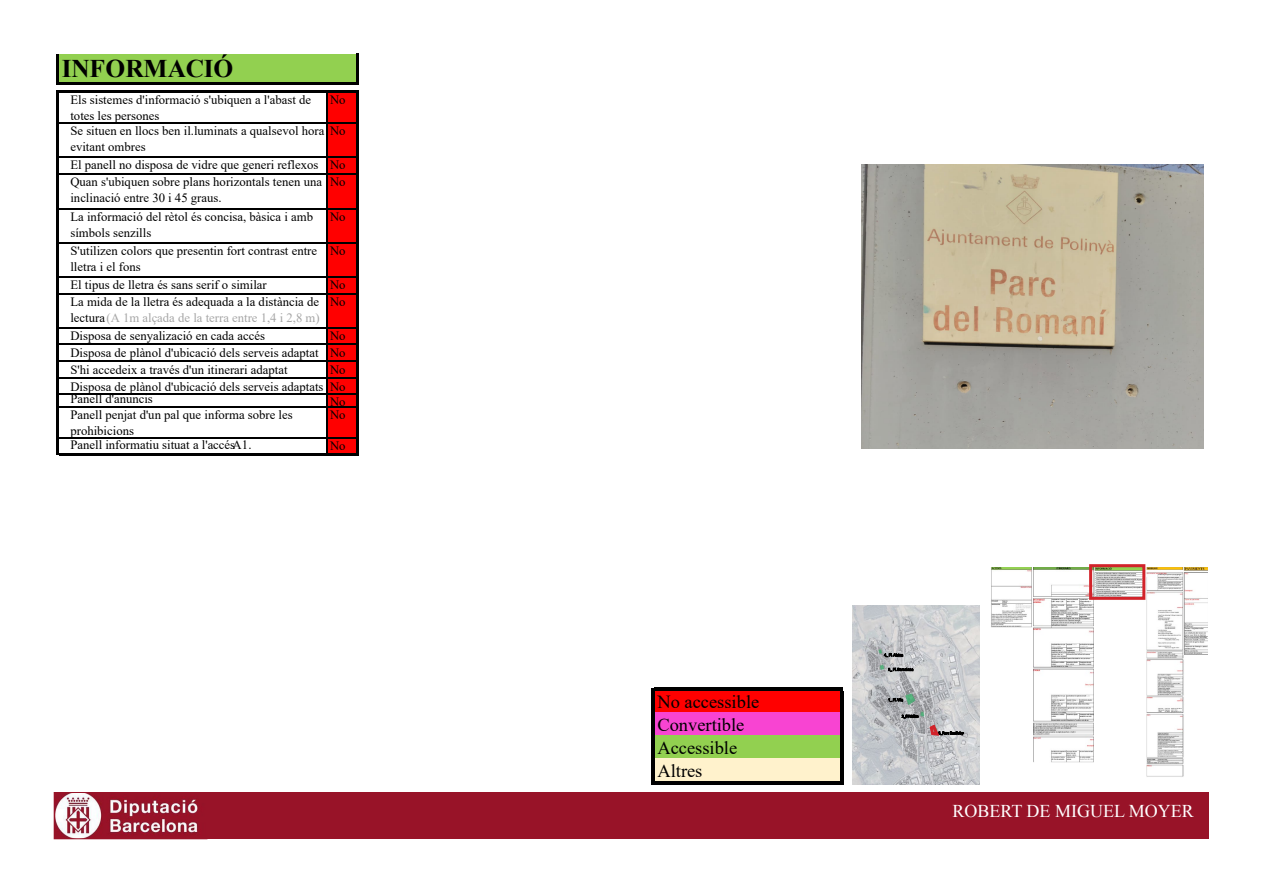
<style>
.page{position:relative;width:1263px;height:893px;background:#fff}
.page>*{position:absolute;margin:0;border:0;box-sizing:border-box;transform-origin:0 0}
.t1{font:700 76.35px "Times New Roman";letter-spacing:-.015em;color:#000}
.t2{font:38.1px "Times New Roman";color:#000}
.t3{font:700 25.5px "Times New Roman";letter-spacing:-.015em;color:#000}
.t4{font:18.45px/23.1px "Times New Roman";color:#000}
.t5{font:18px "Times New Roman";color:#fff}
.t6{font:12.75px/15.9px "Times New Roman";color:#000}
.s1{color:#a6a6a6}
</style>
<div class="page">
<div style="left:54px;top:792px;width:1155px;height:47px;background:#981328"></div>
<img style="left:56px;top:794px;width:142px;height:43px">
<img style="left:991px;top:567px;width:41px;height:60px">
<img style="left:1033px;top:567px;width:61px;height:196px">
<img style="left:1095px;top:568px;width:46px;height:28px">
<img style="left:1146px;top:567px;width:38px;height:210px">
<img style="left:1184px;top:567px;width:23px;height:87px">
<div style="left:654px;top:691px;width:189px;height:23px;background:#f00"></div>
<div style="left:654px;top:712px;width:189px;height:25px;background:#f844d2"></div>
<div style="left:654px;top:735px;width:189px;height:25px;background:#92d050"></div>
<div style="left:654px;top:758px;width:189px;height:26px;background:#fff2cc"></div>
<hr style="left:651px;top:688px;width:3px;height:96px;background:#000">
<hr style="left:840px;top:691px;width:3px;height:93px;background:#000">
<hr style="left:654px;top:688px;width:189px;height:3px;background:#000">
<hr style="left:654px;top:781px;width:189px;height:3px;background:#000">
<img style="left:853px;top:605px;width:126px;height:180px">
<svg style="left:901px;top:715px;width:17px;height:4px"></svg>
<svg style="left:888px;top:698px;width:15px;height:4px"></svg>
<svg style="left:888px;top:668px;width:25px;height:4px"></svg>
<svg style="left:884px;top:653px;width:19px;height:4px"></svg>
<svg style="left:927px;top:722px;width:37px;height:15px"></svg>
<div style="left:59px;top:54px;width:300px;height:30px;background:#92d050"></div>
<div style="left:327px;top:92px;width:32px;height:32px;background:#f00"></div>
<div style="left:327px;top:122px;width:32px;height:35px;background:#f00"></div>
<div style="left:327px;top:156px;width:32px;height:18px;background:#f00"></div>
<div style="left:327px;top:173px;width:32px;height:36px;background:#f00"></div>
<div style="left:327px;top:208px;width:32px;height:35px;background:#f00"></div>
<div style="left:327px;top:242px;width:32px;height:35px;background:#f00"></div>
<div style="left:327px;top:276px;width:32px;height:18px;background:#f00"></div>
<div style="left:327px;top:293px;width:32px;height:35px;background:#f00"></div>
<svg style="left:328px;top:328px;width:29px;height:16px"></svg>
<div style="left:327px;top:344px;width:32px;height:18px;background:#f00"></div>
<div style="left:327px;top:361px;width:32px;height:18px;background:#f00"></div>
<div style="left:327px;top:378px;width:32px;height:17px;background:#f00"></div>
<div style="left:327px;top:394px;width:32px;height:13px;background:#f00"></div>
<div style="left:327px;top:406px;width:32px;height:32px;background:#f00"></div>
<div style="left:327px;top:437px;width:32px;height:18px;background:#f00"></div>
<hr style="left:57px;top:54px;width:2px;height:30px;background:#000">
<hr style="left:357px;top:54px;width:2px;height:30px;background:#000">
<hr style="left:59px;top:122px;width:268px;height:2px;background:#000">
<hr style="left:59px;top:156px;width:268px;height:1px;background:#000">
<hr style="left:59px;top:173px;width:268px;height:1px;background:#000">
<hr style="left:59px;top:208px;width:268px;height:1px;background:#000">
<hr style="left:59px;top:242px;width:268px;height:1px;background:#000">
<hr style="left:59px;top:276px;width:268px;height:1px;background:#000">
<hr style="left:59px;top:293px;width:268px;height:1px;background:#000">
<hr style="left:59px;top:327px;width:268px;height:1px;background:#000">
<hr style="left:59px;top:344px;width:268px;height:1px;background:#000">
<hr style="left:59px;top:361px;width:268px;height:1px;background:#000">
<hr style="left:59px;top:378px;width:268px;height:1px;background:#000">
<hr style="left:59px;top:394px;width:268px;height:1px;background:#000">
<hr style="left:59px;top:406px;width:268px;height:2px;background:#000">
<hr style="left:59px;top:437px;width:268px;height:1px;background:#000">
<hr style="left:57px;top:91px;width:2px;height:364px;background:#000">
<hr style="left:357px;top:93px;width:2px;height:362px;background:#000">
<hr style="left:327px;top:93px;width:1px;height:360px;background:#000">
<hr style="left:59px;top:82px;width:300px;height:2px;background:#000">
<hr style="left:59px;top:91px;width:300px;height:2px;background:#000">
<hr style="left:328px;top:122px;width:29px;height:2px;background:#000">
<svg style="left:328px;top:156px;width:29px;height:1px"></svg>
<svg style="left:328px;top:173px;width:29px;height:1px"></svg>
<svg style="left:328px;top:208px;width:29px;height:1px"></svg>
<svg style="left:328px;top:242px;width:29px;height:1px"></svg>
<svg style="left:328px;top:276px;width:29px;height:1px"></svg>
<svg style="left:328px;top:293px;width:29px;height:1px"></svg>
<svg style="left:328px;top:327px;width:29px;height:1px"></svg>
<svg style="left:328px;top:344px;width:29px;height:1px"></svg>
<svg style="left:328px;top:361px;width:29px;height:1px"></svg>
<svg style="left:328px;top:378px;width:29px;height:1px"></svg>
<svg style="left:328px;top:394px;width:29px;height:1px"></svg>
<hr style="left:328px;top:406px;width:29px;height:2px;background:#000">
<svg style="left:328px;top:437px;width:29px;height:1px"></svg>
<hr style="left:59px;top:453px;width:300px;height:2px;background:#000">
<div style="left:1089px;top:564px;width:56px;height:36px;border:3px solid #d2232a"></div>
<img style="left:862px;top:165px;width:341px;height:283px">
<h1 class="t1" style="left:20px;top:34px;width:433px">FORMACIÓ</h1>
<h3 class="t3" style="left:62px;top:50px;width:173px">INFORMACIÓ</h3>
<p class="t6" style="left:70px;top:92px;width:242px">Els sistemes d'informació s'ubiquen a l'abast de totes les persones</p>
<p class="t6" style="left:330px;top:92px;width:17px">No</p>
<p class="t6" style="left:70px;top:123px;width:277px">Se situen en llocs ben il.luminats a qualsevol hora No evitant ombres</p>
<p class="t6" style="left:70px;top:156px;width:277px;line-height:16.4px">El panell no disposa de vidre que generi reflexos No<br>Quan s'ubiquen sobre plans horizontals tenen una inclinació entre 30 i 45 graus.</p>
<p class="t6" style="left:330px;top:173px;width:17px">No</p>
<p class="t6" style="left:70px;top:208px;width:244px">La informació del rètol és concisa, bàsica i amb símbols senzills</p>
<p class="t6" style="left:330px;top:208px;width:17px">No</p>
<p class="t6" style="left:70px;top:242px;width:248px">S'utilizen colors que presentin fort contrast entre lletra i el fons</p>
<p class="t6" style="left:330px;top:242px;width:17px">No</p>
<p class="t6" style="left:70px;top:276px;width:198px">El tipus de lletra és sans serif o similar</p>
<p class="t6" style="left:330px;top:276px;width:17px">No</p>
<p class="t6" style="left:70px;top:293px;width:251px">La mida de la lletra és adequada a la distància de lectura <span class="s1">(A 1m alçada de la terra entre 1,4 i 2,8 m)</span></p>
<p class="t6" style="left:330px;top:293px;width:17px">No</p>
<p class="t6" style="left:70px;top:327px;width:196px">Disposa de senyalizació en cada accés</p>
<h2 class="t2" style="left:-2px;top:297px;width:191px">itant ombres</h2>
<p class="t6" style="left:70px;top:327px;width:277px;line-height:17px;text-align:justify;text-indent:260px">No Disposa de plànol d'ubicació dels serveis adaptat No S'hi accedeix a través d'un itinerari adaptat</p>
<p class="t6" style="left:70px;top:360px;width:277px;line-height:17px;text-align:right">No<br>Disposa de plànol d'ubicació dels serveis adaptats No</p>
<p class="t6" style="left:70px;top:391px;width:84px">Panell d'anuncis</p>
<p class="t6" style="left:330px;top:394px;width:17px">No</p>
<p class="t6" style="left:70px;top:407px;width:224px">Panell penjat d'un pal que informa sobre les prohibicions</p>
<p class="t6" style="left:330px;top:407px;width:17px">No</p>
<p class="t6" style="left:70px;top:436px;width:183px">Panell informatiu situat a l'accés A1.</p>
<p class="t6" style="left:330px;top:437px;width:17px">No</p>
<h3 class="t4" style="left:657px;top:689px;width:103px">No accessible<br>Convertible<br>Accessible<br>Altres</h3>
<h3 class="t5" style="left:952px;top:799px;width:243px">ROBERT DE MIGUEL MOYER</h3>
</div>
